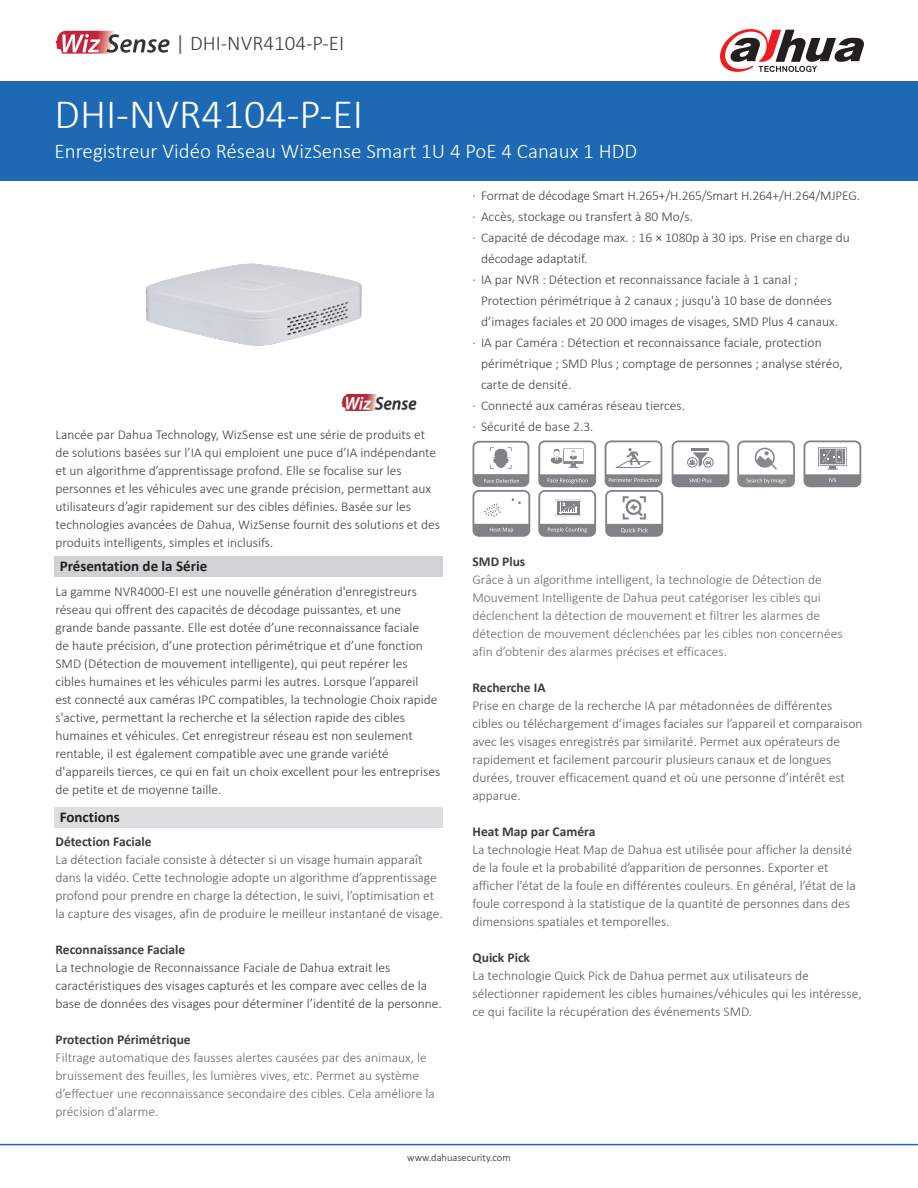
<style>
.page{position:relative;width:918px;height:1188px;background:#fff}
.page>*{position:absolute;margin:0;border:0;box-sizing:border-box;transform-origin:0 0}
.t1{font:300 42px "Calibri";color:#fff}
.t2{font:300 21px "Calibri";color:#fff}
.t3{font:300 21px "Calibri";color:#3e3e3f}
.t4{font:700 15px "Calibri";color:#231f20}
.t5{font:300 13.5px/18px "Calibri";color:#3e3e3f}
.t6{font:300 13.5px/18px "Calibri";color:#57585a}
.t7{font:300 13.5px/21px "Calibri";color:#413f41}
.t8{font:300 13.5px/18px "Calibri";color:#69696c}
.t9{font:700 13.5px "Calibri";color:#3e3e3f}
.t10{font:300 10.5px "Calibri";color:#231f20}
.s1{font-weight:400;color:#636366}
</style>
<div class="page">
<div style="left:0;top:81px;width:918px;height:100px;background:#1e69b4"></div>
<hr style="left:0;top:1144px;width:918px;height:1px;background:#1e69b4">
<svg style="left:720px;top:29px;width:144px;height:43px"></svg>
<img style="left:145px;top:263px;width:232px;height:132px">
<div style="left:54px;top:556px;width:389px;height:20px;background:#d1d2d4"></div>
<div style="left:54px;top:807px;width:389px;height:21px;background:#dbddde"></div>
<svg style="left:56px;top:31px;width:114px;height:23px"></svg>
<img style="left:341px;top:395px;width:76px;height:16px">
<svg style="left:804px;top:440px;width:57px;height:47px"></svg>
<svg style="left:472px;top:441px;width:58px;height:96px"></svg>
<svg style="left:672px;top:440px;width:57px;height:47px"></svg>
<svg style="left:737px;top:440px;width:58px;height:47px"></svg>
<svg style="left:538px;top:440px;width:58px;height:97px"></svg>
<svg style="left:605px;top:440px;width:58px;height:97px"></svg>
<p class="t3" style="left:176px;top:30px;width:170px"><span class="s1">|</span> DHI-NVR4104-P-EI</p>
<p class="t1" style="left:55px;top:88px;width:310px">DHI-NVR4104-P-EI</p>
<p class="t2" style="left:55px;top:138px;width:584px">Enregistreur Vidéo Réseau WizSense Smart 1U 4 PoE 4 Canaux 1 HDD</p>
<p class="t7" style="left:472px;top:185px;width:389px">· Format de décodage Smart H.265+/H.265/Smart H.264+/H.264/MJPEG.</p>
<p class="t7" style="left:472px;top:206px;width:222px">· Accès, stockage ou transfert à 80 Mo/s.</p>
<p class="t7" style="left:481px;top:227px;width:370px;text-indent:-9px">· Capacité de décodage max. : 16 × 1080p à 30 ips. Prise en charge du décodage adaptatif.</p>
<p class="t7" style="left:481px;top:269px;width:359px;text-indent:-9px">· IA par NVR : Détection et reconnaissance faciale à 1 canal ;<br>Protection périmétrique à 2 canaux ; jusqu'à 10 base de données d’images faciales et 20 000 images de visages, SMD Plus 4 canaux.</p>
<p class="t7" style="left:481px;top:332px;width:363px;text-indent:-9px">· IA par Caméra : Détection et reconnaissance faciale, protection périmétrique ; SMD Plus ; comptage de personnes ; analyse stéréo, carte de densité.</p>
<p class="t7" style="left:472px;top:395px;width:214px">· Connecté aux caméras réseau tierces.</p>
<p class="t7" style="left:472px;top:416px;width:123px">· Sécurité de base 2.3.</p>
<p class="t5" style="left:56px;top:425px;width:386px">Lancée par Dahua Technology, WizSense est une série de produits et de solutions basées sur l’IA qui emploient une puce d’IA indépendante et un algorithme d’apprentissage profond. Elle se focalise sur les personnes et les véhicules avec une grande précision, permettant aux utilisateurs d’agir rapidement sur des cibles définies. Basée sur les technologies avancées de Dahua, WizSense fournit des solutions et des produits intelligents, simples et inclusifs.</p>
<p class="t4" style="left:60px;top:556px;width:149px">Présentation de la Série</p>
<p class="t5" style="left:56px;top:583px;width:386px">La gamme NVR4000-EI est une nouvelle génération d'enregistreurs réseau qui offrent des capacités de décodage puissantes, et une grande bande passante. Elle est dotée d’une reconnaissance faciale<br>de haute précision, d’une protection périmétrique et d’une fonction SMD (Détection de mouvement intelligente), qui peut repérer les cibles humaines et les véhicules parmi les autres. Lorsque l’appareil<br>est connecté aux caméras IPC compatibles, la technologie Choix rapide s'active, permettant la recherche et la sélection rapide des cibles humaines et véhicules. Cet enregistreur réseau est non seulement rentable, il est également compatible avec une grande variété d'appareils tierces, ce qui en fait un choix excellent pour les entreprises de petite et de moyenne taille.</p>
<p class="t4" style="left:60px;top:806px;width:62px">Fonctions</p>
<p class="t9" style="left:56px;top:832px;width:97px">Détection Faciale</p>
<p class="t6" style="left:56px;top:851px;width:389px">La détection faciale consiste à détecter si un visage humain apparaît dans la vidéo. Cette technologie adopte un algorithme d’apprentissage profond pour prendre en charge la détection, le suivi, l’optimisation et la capture des visages, afin de produire le meilleur instantané de visage.</p>
<p class="t9" style="left:56px;top:940px;width:131px">Reconnaissance Faciale</p>
<p class="t5" style="left:56px;top:959px;width:388px">La technologie de Reconnaissance Faciale de Dahua extrait les caractéristiques des visages capturés et les compare avec celles de la base de données des visages pour déterminer l’identité de la personne.</p>
<p class="t9" style="left:56px;top:1030px;width:137px">Protection Périmétrique</p>
<p class="t8" style="left:56px;top:1049px;width:381px">Filtrage automatique des fausses alertes causées par des animaux, le bruissement des feuilles, les lumières vives, etc. Permet au système d’effectuer une reconnaissance secondaire des cibles. Cela améliore la précision d'alarme.</p>
<p class="t9" style="left:472px;top:552px;width:54px">SMD Plus</p>
<p class="t8" style="left:472px;top:570px;width:372px">Grâce à un algorithme intelligent, la technologie de Détection de Mouvement Intelligente de Dahua peut catégoriser les cibles qui déclenchent la détection de mouvement et filtrer les alarmes de détection de mouvement déclenchées par les cibles non concernées afin d’obtenir des alarmes précises et efficaces.</p>
<p class="t9" style="left:472px;top:678px;width:75px">Recherche IA</p>
<p class="t6" style="left:472px;top:696px;width:392px">Prise en charge de la recherche IA par métadonnées de différentes cibles ou téléchargement d’images faciales sur l’appareil et comparaison avec les visages enregistrés par similarité. Permet aux opérateurs de rapidement et facilement parcourir plusieurs canaux et de longues durées, trouver efficacement quand et où une personne d’intérêt est apparue.</p>
<p class="t9" style="left:472px;top:822px;width:124px">Heat Map par Caméra</p>
<p class="t6" style="left:472px;top:840px;width:385px">La technologie Heat Map de Dahua est utilisée pour afficher la densité de la foule et la probabilité d’apparition de personnes. Exporter et afficher l’état de la foule en différentes couleurs. En général, l’état de la foule correspond à la statistique de la quantité de personnes dans des dimensions spatiales et temporelles.</p>
<p class="t9" style="left:472px;top:948px;width:59px">Quick Pick</p>
<p class="t6" style="left:472px;top:966px;width:391px">La technologie Quick Pick de Dahua permet aux utilisateurs de sélectionner rapidement les cibles humaines/véhicules qui les intéresse, ce qui facilite la récupération des événements SMD.</p>
<p class="t10" style="left:407px;top:1151px;width:105px">www.dahuasecurity.com</p>
</div>
